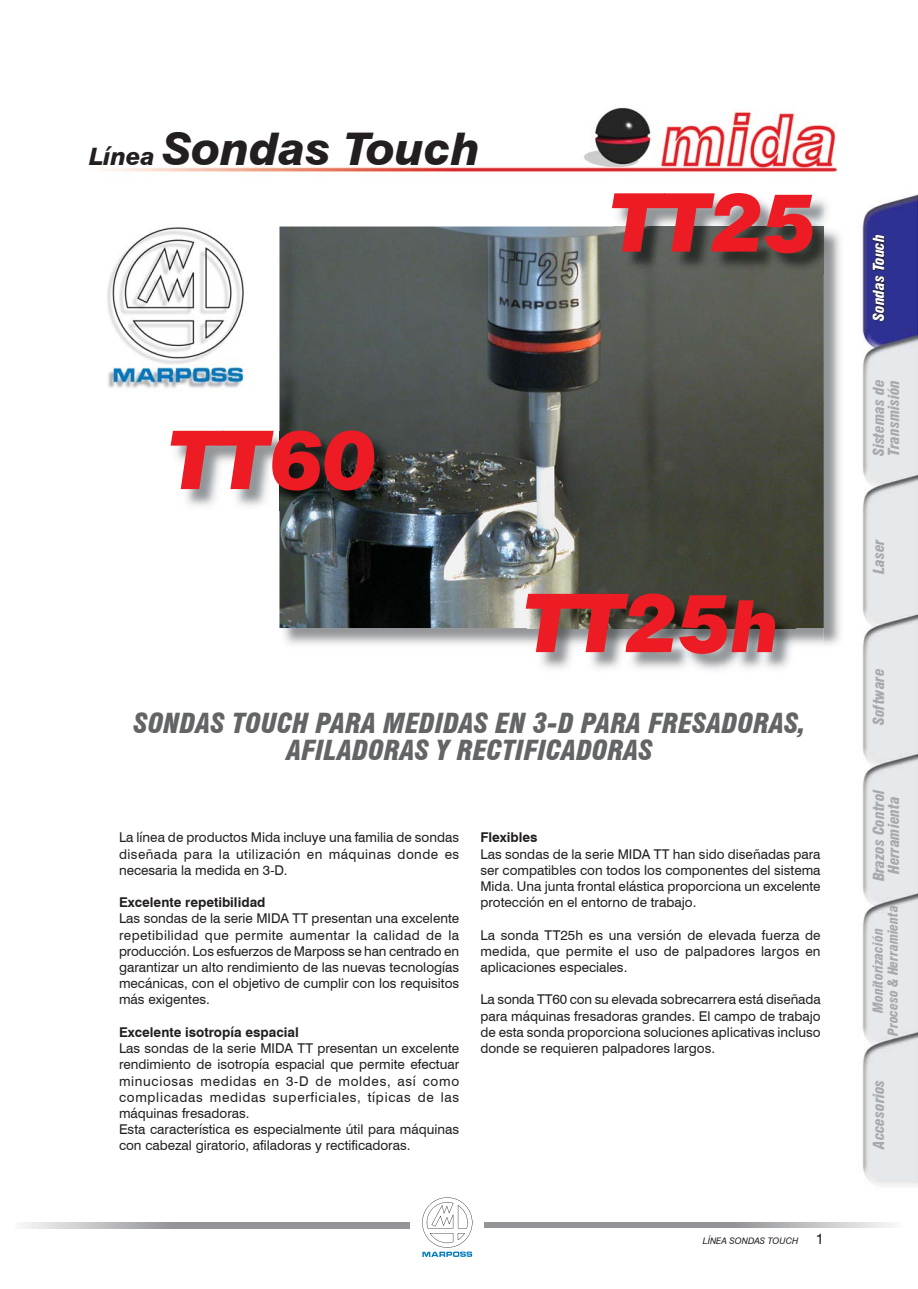
<style>
.page{position:relative;width:918px;height:1289px;background:#fff}
.page>*{position:absolute;margin:0;border:0;box-sizing:border-box;transform-origin:0 0}
.t1{font:italic 900 81px "Swiss 721 BT";color:#ed1c24}
.t2{font:italic 800 45px "Swiss 721 BT";color:#231f20}
.t3{font:italic 900 condensed 27px/27px "Swiss 721 BT";color:#636466;text-align:center}
.t4{font:italic 900 condensed 15px/15px "Swiss 721 BT";color:#a7a9ac}
.t5{font:italic 900 condensed 15px "Swiss 721 BT";color:#fff}
.t6{font:13.5px/16.2px "Swiss 721 BT";color:#231f20;text-align:justify}
.t7{font:700 13.5px "Swiss 721 BT";color:#231f20}
.t8{font:italic 900 condensed 13.5px/15px "Swiss 721 BT";color:#a7a9ac;text-align:center}
.t9{font:italic 9px "Swiss 721 BT";color:#231f20}
.s1{font-size:24px}
.s2{font-size:72px}
.s3{font-style:normal;font-size:15px}
</style>
<div class="page">
<svg style="left:422px;top:1197px;width:50px;height:59px"></svg>
<svg style="left:22px;top:1222px;width:150px;height:6px"></svg>
<div style="left:172px;top:1222px;width:119px;height:6px;background:#939598"></div>
<div style="left:291px;top:1222px;width:119px;height:6px;background:#939598"></div>
<svg style="left:735px;top:1222px;width:158px;height:6px"></svg>
<div style="left:609px;top:1222px;width:126px;height:6px;background:#939598"></div>
<div style="left:484px;top:1222px;width:125px;height:6px;background:#939598"></div>
<img style="left:862px;top:194px;width:56px;height:992px">
<img style="left:281px;top:628px;width:543px;height:17px">
<img style="left:824px;top:232px;width:16px;height:413px">
<img style="left:279px;top:226px;width:545px;height:402px">
<img style="left:614px;top:198px;width:219px;height:76px">
<img style="left:176px;top:431px;width:218px;height:80px">
<img style="left:527px;top:594px;width:268px;height:76px">
<img style="left:107px;top:227px;width:137px;height:162px">
<img style="left:105px;top:108px;width:733px;height:65px">
<h2 class="t2" style="left:89px;top:122px;width:393px"><span class="s1">Línea</span> Sondas Touch</h2>
<h1 class="t1" style="left:611px;top:174px;width:206px">TT25</h1>
<h1 class="t1" style="left:170px;top:411px;width:207px">TT60</h1>
<h1 class="t1" style="left:525px;top:574px;width:256px">TT25<span class="s2">h</span></h1>
<h3 class="t3" style="left:134px;top:710px;width:673px">SONDAS TOUCH PARA MEDIDAS EN 3-D PARA FRESADORAS,<br>AFILADORAS Y RECTIFICADORAS</h3>
<p class="t6" style="left:119px;top:829px;width:342px">La línea de productos Mida incluye una familia de sondas diseñada para la utilización en máquinas donde es necesaria la medida en 3-D.</p>
<p class="t7" style="left:119px;top:893px;width:148px">Excelente repetibilidad</p>
<p class="t6" style="left:119px;top:910px;width:342px">Las sondas de la serie MIDA TT presentan una excelente repetibilidad que permite aumentar la calidad de la producción. Los esfuerzos de Marposs se han centrado en garantizar un alto rendimiento de las nuevas tecnologías mecánicas, con el objetivo de cumplir con los requisitos más exigentes.</p>
<p class="t7" style="left:119px;top:1022px;width:181px">Excelente isotropía espacial</p>
<p class="t6" style="left:119px;top:1039px;width:342px;text-align:left">Las sondas de la serie MIDA TT presentan un excelente rendimiento de isotropía espacial que permite efectuar minuciosas medidas en 3-D de moldes, así como complicadas medidas superficiales, típicas de las máquinas fresadoras.<br>Esta característica es especialmente útil para máquinas con cabezal giratorio, afiladoras y rectificadoras.</p>
<p class="t7" style="left:480px;top:828px;width:59px">Flexibles</p>
<p class="t6" style="left:480px;top:845px;width:342px">Las sondas de la serie MIDA TT han sido diseñadas para ser compatibles con todos los componentes del sistema Mida. Una junta frontal elástica proporciona un excelente protección en el entorno de trabajo.</p>
<p class="t6" style="left:480px;top:926px;width:342px">La sonda TT25h es una versión de elevada fuerza de medida, que permite el uso de palpadores largos en aplicaciones especiales.</p>
<p class="t6" style="left:480px;top:991px;width:342px">La sonda TT60 con su elevada sobrecarrera está diseñada para máquinas fresadoras grandes. El campo de trabajo de esta sonda proporciona soluciones aplicativas incluso donde se requieren palpadores largos.</p>
<p class="t9" style="left:703px;top:1234px;width:123px">LÍNEA SONDAS TOUCH <span class="s3">1</span></p>
<p class="t5" style="left:870px;top:321px;width:88px;rotate:-90deg">Sondas Touch</p>
<p class="t4" style="left:871px;top:456px;width:78px;rotate:-90deg">Sistemas de<br>Transmisión</p>
<p class="t4" style="left:871px;top:574px;width:37px;rotate:-90deg">Laser</p>
<p class="t4" style="left:871px;top:725px;width:58px;rotate:-90deg">Software</p>
<p class="t4" style="left:871px;top:881px;width:94px;text-align:center;rotate:-90deg">Brazos Control<br>Herramienta</p>
<p class="t8" style="left:871px;top:1035px;width:132px;rotate:-90deg">Monitorización<br>Proceso &amp; Herramienta</p>
<p class="t4" style="left:871px;top:1148px;width:71px;rotate:-90deg">Accesorios</p>
</div>
